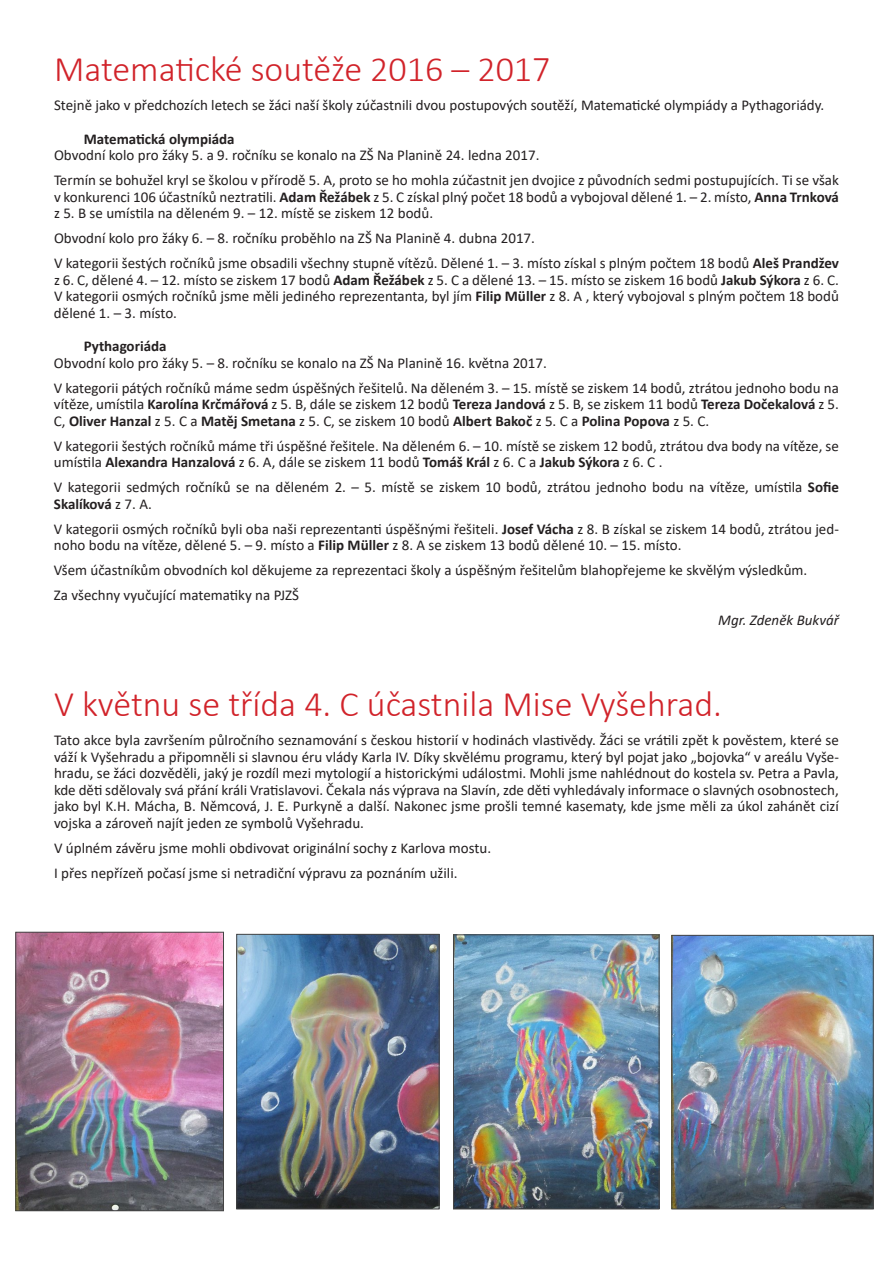
<style>
.page{position:relative;width:893px;height:1263px;background:#fff}
.page>*{position:absolute;margin:0;border:0;box-sizing:border-box;transform-origin:0 0}
.t1{font:300 36px "Calibri";color:#d1232a}
.t2{font:15px/16.5px "Calibri";color:#231f20}
.t3{font:700 15px "Calibri";color:#231f20}
.t4{font:italic 15px "Calibri";color:#231f20}
.s1{font-weight:700}
</style>
<div class="page">
<img style="left:18px;top:934px;width:204px;height:275px">
<div style="left:16px;top:932px;width:208px;height:279px;border:1px solid #444"></div>
<img style="left:674px;top:937px;width:197px;height:270px">
<div style="left:672px;top:935px;width:201px;height:274px;border:1px solid #444"></div>
<img style="left:455px;top:937px;width:202px;height:270px">
<div style="left:453px;top:935px;width:206px;height:274px;border:1px solid #444"></div>
<img style="left:239px;top:936px;width:198px;height:271px">
<div style="left:237px;top:934px;width:202px;height:275px;border:1px solid #444"></div>
<h1 class="t1" style="left:54px;top:47px;width:498px">Matematické soutěže 2016 – 2017</h1>
<p class="t2" style="left:54px;top:97px;width:772px">Stejně jako v předchozích letech se žáci naší školy zúčastnili dvou postupových soutěží, Matematické olympiády a Pythagoriády.</p>
<p class="t3" style="left:84px;top:128px;width:152px">Matematická olympiáda</p>
<p class="t2" style="left:54px;top:142px;width:786px;line-height:25px">Obvodní kolo pro žáky 5. a 9. ročníku se konalo na ZŠ Na Planině 24. ledna 2017.<br>Termín se bohužel kryl se školou v přírodě 5. A, proto se ho mohla zúčastnit jen dvojice z původních sedmi postupujících. Ti se však</p>
<p class="t2" style="left:54px;top:188px;width:786px">v konkurenci 106 účastníků neztratili. <span class="s1">Adam Řežábek</span> z 5. C získal plný počet 18 bodů a vybojoval dělené 1. – 2. místo, <span class="s1">Anna Trnková </span>z 5. B se umístila na děleném 9. – 12. místě se ziskem 12 bodů.</p>
<p class="t2" style="left:54px;top:225px;width:786px;line-height:25px">Obvodní kolo pro žáky 6. – 8. ročníku proběhlo na ZŠ Na Planině 4. dubna 2017.<br>V kategorii šestých ročníků jsme obsadili všechny stupně vítězů. Dělené 1. – 3. místo získal s plným počtem 18 bodů <span class="s1">Aleš Prandžev</span></p>
<p class="t2" style="left:54px;top:271px;width:786px;text-align:justify">z 6. C, dělené 4. – 12. místo se ziskem 17 bodů <span class="s1">Adam Řežábek</span> z 5. C a dělené 13. – 15. místo se ziskem 16 bodů <span class="s1">Jakub Sýkora</span> z 6. C.<br>V kategorii osmých ročníků jsme měli jediného reprezentanta, byl jím <span class="s1">Filip Müller</span> z 8. A , který vybojoval s plným počtem 18 bodů dělené 1. – 3. místo.</p>
<p class="t3" style="left:84px;top:336px;width:84px">Pythagoriáda</p>
<p class="t2" style="left:54px;top:350px;width:786px;line-height:25px">Obvodní kolo pro žáky 5. – 8. ročníku se konalo na ZŠ Na Planině 16. května 2017.<br>V kategorii pátých ročníků máme sedm úspěšných řešitelů. Na děleném 3. – 15. místě se ziskem 14 bodů, ztrátou jednoho bodu na</p>
<p class="t2" style="left:54px;top:396px;width:786px">vítěze, umístila <span class="s1">Karolína Krčmářová</span> z 5. B, dále se ziskem 12 bodů <span class="s1">Tereza Jandová</span> z 5. B, se ziskem 11 bodů <span class="s1">Tereza Dočekalová</span> z 5.<br>C, <span class="s1">Oliver Hanzal</span> z 5. C a <span class="s1">Matěj Smetana</span> z 5. C, se ziskem 10 bodů <span class="s1">Albert Bakoč</span> z 5. C a <span class="s1">Polina Popova</span> z 5. C.</p>
<p class="t2" style="left:54px;top:437px;width:786px">V kategorii šestých ročníků máme tři úspěšné řešitele. Na děleném 6. – 10. místě se ziskem 12 bodů, ztrátou dva body na vítěze, se umístila <span class="s1">Alexandra Hanzalová</span> z 6. A, dále se ziskem 11 bodů <span class="s1">Tomáš Král</span> z 6. C a <span class="s1">Jakub Sýkora</span> z 6. C .</p>
<p class="t2" style="left:54px;top:479px;width:786px">V kategorii sedmých ročníků se na děleném 2. – 5. místě se ziskem 10 bodů, ztrátou jednoho bodu na vítěze, umístila <span class="s1">Sofie<br>Skalíková</span> z 7. A.</p>
<p class="t2" style="left:54px;top:520px;width:786px">V kategorii osmých ročníků byli oba naši reprezentanti úspěšnými řešiteli. <span class="s1">Josef Vácha</span> z 8. B získal se ziskem 14 bodů, ztrátou jed&shy;noho bodu na vítěze, dělené 5. – 9. místo a <span class="s1">Filip Müller</span> z 8. A se ziskem 13 bodů dělené 10. – 15. místo.</p>
<p class="t2" style="left:54px;top:557px;width:755px;line-height:25px">Všem účastníkům obvodních kol děkujeme za reprezentaci školy a úspěšným řešitelům blahopřejeme ke skvělým výsledkům.<br>Za všechny vyučující matematiky na PJZŠ</p>
<p class="t4" style="left:718px;top:610px;width:122px">Mgr. Zdeněk Bukvář</p>
<h1 class="t1" style="left:54px;top:682px;width:669px">V květnu se třída 4. C účastnila Mise Vyšehrad.</h1>
<p class="t2" style="left:54px;top:731px;width:786px;text-align:justify">Tato akce byla završením půlročního seznamování s českou historií v hodinách vlastivědy. Žáci se vrátili zpět k pověstem, které se váží k Vyšehradu a připomněli si slavnou éru vlády Karla IV. Díky skvělému programu, který byl pojat jako „bojovka“ v areálu Vyše&shy;hradu, se žáci dozvěděli, jaký je rozdíl mezi mytologií a historickými událostmi. Mohli jsme nahlédnout do kostela sv. Petra a Pavla, kde děti sdělovaly svá přání králi Vratislavovi. Čekala nás výprava na Slavín, zde děti vyhledávaly informace o slavných osobnostech, jako byl K.H. Mácha, B. Němcová, J. E. Purkyně a další. Nakonec jsme prošli temné kasematy, kde jsme měli za úkol zahánět cizí vojska a zároveň najít jeden ze symbolů Vyšehradu.</p>
<p class="t2" style="left:54px;top:835px;width:439px;line-height:25px">V úplném závěru jsme mohli obdivovat originální sochy z Karlova mostu.<br>I přes nepřízeň počasí jsme si netradiční výpravu za poznáním užili.</p>
</div>
